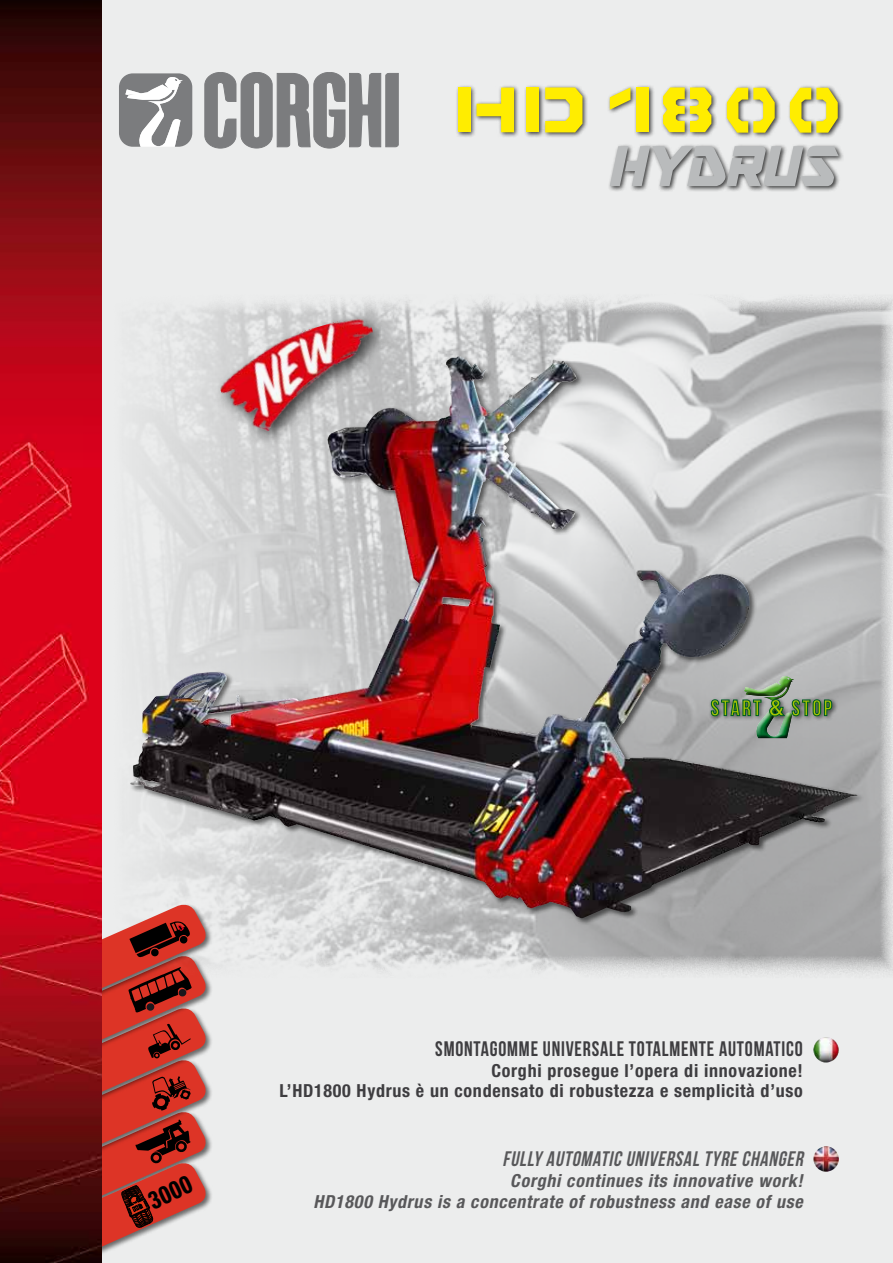
<style>
.page{position:relative;width:893px;height:1263px;background:#fff}
.page>*{position:absolute;margin:0;border:0;box-sizing:border-box;transform-origin:0 0}
.t1{font:800 condensed 24.9px "Helvetica Neue LT Std";color:#000;scale:.85 1}
.t2{font:700 22.35px "Bebas Neue";letter-spacing:.1em;color:#a4c400}
.t3{font:21px "Bebas Neue";letter-spacing:.04em;color:#3e3d40;scale:.96 1}
.t4{font:italic 21px "Bebas Neue";color:#58585a;scale:.96 1}
.t5{font:700 condensed 18px/19.5px "Helvetica Neue LT Std";letter-spacing:.04em;color:#3e3d40;text-align:right}
.t6{font:italic 700 condensed 18px/21px "Helvetica Neue LT Std";color:#58585a;text-align:right}
.s1{font-family:"Helvetica"}
</style>
<div class="page">
<div style="left:101px;top:0;width:792px;height:1263px;background:#eceded"></div>
<img style="left:102px;top:292px;width:791px;height:689px">
<svg style="left:101px;top:901px;width:109px;height:362px;background:#bb544c"></svg>
<img style="left:0;top:0;width:101px;height:1263px">
<svg style="left:205px;top:72px;width:193px;height:76px;background:#9a9b9d"></svg>
<svg style="left:119px;top:73px;width:73px;height:74px"></svg>
<img style="left:211px;top:313px;width:180px;height:42px">
<div style="left:455px;top:85px;width:389px;height:107px;background:#000;opacity:.75"></div>
<div style="left:458px;top:88px;width:13px;height:44px;background:#ffed00"></div>
<div style="left:526px;top:88px;width:13px;height:44px;background:#ffed00"></div>
<svg style="left:545px;top:87px;width:37px;height:45px;background:#f0e44c"></svg>
<svg style="left:476px;top:88px;width:38px;height:44px;background:#efe66a"></svg>
<div style="left:636px;top:87px;width:13px;height:45px;background:#ffed00"></div>
<svg style="left:610px;top:87px;width:20px;height:23px"></svg>
<svg style="left:727px;top:88px;width:48px;height:45px;background:#e5dc56"></svg>
<svg style="left:790px;top:88px;width:48px;height:45px;background:#e5db55"></svg>
<svg style="left:663px;top:87px;width:48px;height:45px;background:#e9dc35"></svg>
<svg style="left:610px;top:146px;width:229px;height:40px;background:#bbbcbd"></svg>
<div style="left:129px;top:355px;width:735px;height:571px;background:#000;opacity:.55"></div>
<img style="left:130px;top:356px;width:727px;height:563px">
<div style="left:742px;top:674px;width:52px;height:64px;background:#fff;opacity:.75"></div>
<div style="left:708px;top:696px;width:130px;height:26px;background:#000;opacity:.75"></div>
<img style="left:711px;top:676px;width:121px;height:62px">
<img style="left:813px;top:1037px;width:26px;height:26px">
<img style="left:813px;top:1146px;width:27px;height:26px">
<p class="t2" style="left:711px;top:696px;width:123px">START <span class="s1">&amp;</span> STOP</p>
<h1 class="t1" style="left:143px;top:1188px;width:55px;rotate:-25deg">3000</h1>
<p class="t3" style="left:435px;top:1037px;width:384px">SMONTAGOMME UNIVERSALE TOTALMENTE AUTOMATICO</p>
<p class="t5" style="left:280px;top:1061px;width:525px">Corghi prosegue l’opera di innovazione!<br>L’HD1800 Hydrus è un condensato di robustezza e semplicità d’uso</p>
<p class="t4" style="left:503px;top:1147px;width:319px">FULLY AUTOMATIC UNIVERSAL TYRE CHANGER</p>
<p class="t6" style="left:313px;top:1170px;width:495px">Corghi continues its innovative work!<br>HD1800 Hydrus is a concentrate of robustness and ease of use</p>
</div>
